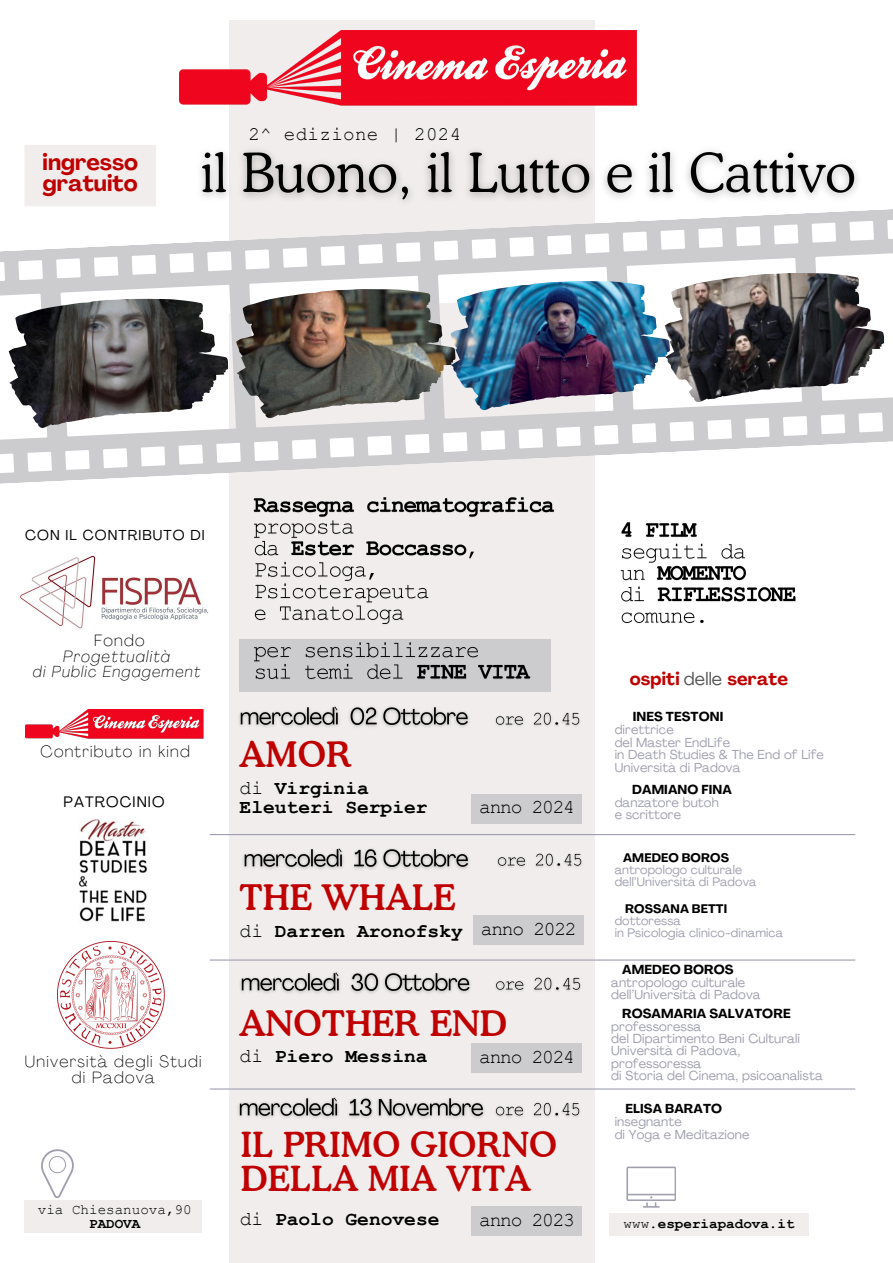
<style>
.page{position:relative;width:893px;height:1263px;background:#fff}
.page>*{position:absolute;margin:0;border:0;box-sizing:border-box;transform-origin:0 0}
.t1{font:500 35.03px "Cooper BT";color:#c00000}
.t2{font:500 35.03px "Cooper BT";color:#be0000}
.t3{font:500 34.5px/34.3px "Cooper BT";color:#c00000}
.t4{font:700 22.58px/20.9px "Agrandir";color:#c00000}
.t5{font:700 19.58px/19.1px "Courier New";color:#000}
.t6{font:19.58px "Courier New";letter-spacing:-.065em;color:#000}
.t7{font:19.2px "Courier New";letter-spacing:.015em;color:#000}
.t8{font:700 17.77px "Agrandir";letter-spacing:.01em;color:#c00000}
.t9{font:100 16.2px "Agrandir";letter-spacing:.075em;color:#000}
.t10{font:italic 100 16.2px "Agrandir";letter-spacing:.075em;color:#000}
.t11{font:italic 100 15.83px "Agrandir";letter-spacing:.075em;color:#000}
.t12{font:15px "Agrandir";letter-spacing:.075em;color:#000}
.t13{font:700 14.25px "Courier New";color:#000}
.t14{font:14.25px "Courier New";color:#000}
.t15{font:14.25px "Agrandir";letter-spacing:.075em;color:#000}
.t16{font:12.9px/12.4px "Agrandir";letter-spacing:.01em;color:#9f9fae}
.t17{font:700 12.9px "Agrandir";letter-spacing:.01em;color:#000}
.t18{font:12.83px/12.8px "Agrandir";letter-spacing:.01em;color:#9f9fae}
.t19{font:700 12.83px "Agrandir";letter-spacing:.01em;color:#000}
.t20{font:12.23px/11.9px "Agrandir";letter-spacing:.01em;color:#9f9fae}
.t21{font:700 12.23px "Agrandir";letter-spacing:.01em;color:#000}
.s1{font-weight:400}
.s2{font-weight:400;color:#545454}
</style>
<div class="page">
<div style="left:229px;top:21px;width:366px;height:1242px;background:#f1eded"></div>
<img style="left:180px;top:30px;width:457px;height:76px">
<svg style="left:0;top:209px;width:893px;height:275px"></svg>
<img style="left:9px;top:299px;width:219px;height:129px">
<img style="left:236px;top:289px;width:220px;height:130px">
<img style="left:450px;top:281px;width:220px;height:130px">
<img style="left:664px;top:273px;width:220px;height:130px">
<img style="left:78px;top:819px;width:70px;height:103px">
<img style="left:20px;top:555px;width:188px;height:74px">
<div style="left:25px;top:1200px;width:177px;height:33px;background:#f1eded"></div>
<svg style="left:41px;top:1149px;width:33px;height:49px"></svg>
<svg style="left:626px;top:1166px;width:50px;height:41px"></svg>
<div style="left:609px;top:1213px;width:200px;height:22px;background:#f1eded"></div>
<img style="left:57px;top:941px;width:107px;height:107px">
<hr style="left:210px;top:834px;width:645px;height:1px;background:#9f9fae">
<hr style="left:210px;top:959px;width:645px;height:1px;background:#9f9fae">
<hr style="left:210px;top:1088px;width:645px;height:1px;background:#9f9fae">
<div style="left:240px;top:639px;width:311px;height:53px;background:#cccccf"></div>
<img style="left:253px;top:497px;width:302px;height:182px">
<img style="left:188px;top:151px;width:680px;height:64px">
<div style="left:25px;top:145px;width:131px;height:61px;background:#f1eded"></div>
<img style="left:620px;top:522px;width:176px;height:102px">
<img style="left:239px;top:706px;width:230px;height:21px">
<div style="left:471px;top:794px;width:110px;height:29px;background:#cccccf"></div>
<img style="left:495px;top:712px;width:85px;height:14px">
<img style="left:243px;top:848px;width:226px;height:22px">
<div style="left:473px;top:915px;width:110px;height:30px;background:#cccccf"></div>
<img style="left:497px;top:853px;width:85px;height:14px">
<img style="left:240px;top:972px;width:231px;height:22px">
<div style="left:471px;top:1043px;width:110px;height:29px;background:#cccccf"></div>
<img style="left:495px;top:977px;width:86px;height:14px">
<img style="left:238px;top:1097px;width:246px;height:21px">
<div style="left:471px;top:1206px;width:110px;height:29px;background:#cccccf"></div>
<img style="left:495px;top:1102px;width:85px;height:15px">
<img style="left:25px;top:709px;width:179px;height:30px">
<p class="t4" style="left:43px;top:154px;width:97px">ingresso gratuito</p>
<p class="t7" style="left:248px;top:124px;width:214px">2^ edizione | 2024</p>
<h2 class="t15" style="left:25px;top:529px;width:181px">CON IL CONTRIBUTO DI</h2>
<h5 class="t9" style="left:94px;top:634px;width:52px">Fondo</h5>
<h5 class="t10" style="left:63px;top:649px;width:108px">Progettualità</h5>
<p class="t11" style="left:33px;top:665px;width:169px">di Public Engagement</p>
<p class="t9" style="left:41px;top:744px;width:151px">Contributo in kind</p>
<p class="t12" style="left:64px;top:796px;width:102px">PATROCINIO</p>
<p class="t2" style="left:240px;top:733px;width:114px">AMOR</p>
<p class="t5" style="left:240px;top:779px;width:189px"><span class="s1">di</span> Virginia<br>Eleuteri Serpier</p>
<p class="t6" style="left:479px;top:797px;width:97px">anno 2024</p>
<h3 class="t8" style="left:630px;top:672px;width:160px">ospiti <span class="s2">delle</span> serate</h3>
<p class="t19" style="left:633px;top:711px;width:92px">INES TESTONI</p>
<p class="t18" style="left:614px;top:724px;width:211px">direttrice<br>del Master EndLife<br>in Death Studies &amp; The End of Life<br>Università di Padova</p>
<p class="t19" style="left:632px;top:784px;width:101px">DAMIANO FINA</p>
<p class="t18" style="left:614px;top:797px;width:106px">danzatore butoh e scrittore</p>
<p class="t21" style="left:623px;top:853px;width:107px">AMEDEO BOROS</p>
<p class="t20" style="left:614px;top:865px;width:143px">antropologo culturale dell’Università di Padova</p>
<p class="t21" style="left:625px;top:904px;width:104px">ROSSANA BETTI</p>
<p class="t20" style="left:614px;top:916px;width:170px">dottoressa<br>in Psicologia clinico-dinamica</p>
<p class="t17" style="left:622px;top:965px;width:113px">AMEDEO BOROS</p>
<p class="t16" style="left:611px;top:977px;width:151px">antropologo culturale dell’Università di Padova</p>
<p class="t17" style="left:622px;top:1009px;width:170px">ROSAMARIA SALVATORE</p>
<p class="t16" style="left:611px;top:1021px;width:213px">professoressa<br>del Dipartimento Beni Culturali<br>Università di Padova, professoressa<br>di Storia del Cinema, psicoanalista</p>
<p class="t19" style="left:625px;top:1104px;width:98px">ELISA BARATO</p>
<p class="t18" style="left:614px;top:1116px;width:136px">insegnante<br>di Yoga e Meditazione</p>
<p class="t1" style="left:240px;top:876px;width:217px">THE WHALE</p>
<p class="t5" style="left:240px;top:922px;width:225px"><span class="s1">di</span> Darren Aronofsky</p>
<p class="t6" style="left:481px;top:918px;width:97px">anno 2022</p>
<p class="t1" style="left:240px;top:1001px;width:269px">ANOTHER END</p>
<h6 class="t5" style="left:240px;top:1047px;width:189px"><span class="s1">di</span> Piero Messina</h6>
<p class="t6" style="left:479px;top:1046px;width:97px">anno 2024</p>
<h5 class="t9" style="left:25px;top:1055px;width:178px">Università degli Studi</h5>
<h5 class="t9" style="left:72px;top:1071px;width:84px">di Padova</h5>
<p class="t3" style="left:241px;top:1127px;width:317px">IL PRIMO GIORNO<br>DELLA MIA VITA</p>
<p class="t6" style="left:479px;top:1209px;width:97px">anno 2023</p>
<h5 class="t14" style="left:38px;top:1202px;width:155px">via Chiesanuova,90</h5>
<h3 class="t13" style="left:89px;top:1216px;width:53px">PADOVA</h3>
<p class="t13" style="left:623px;top:1216px;width:173px"><span class="s1">www.</span>esperiapadova.it</p>
<p class="t5" style="left:240px;top:1210px;width:201px"><span class="s1">di</span> Paolo Genovese</p>
</div>
